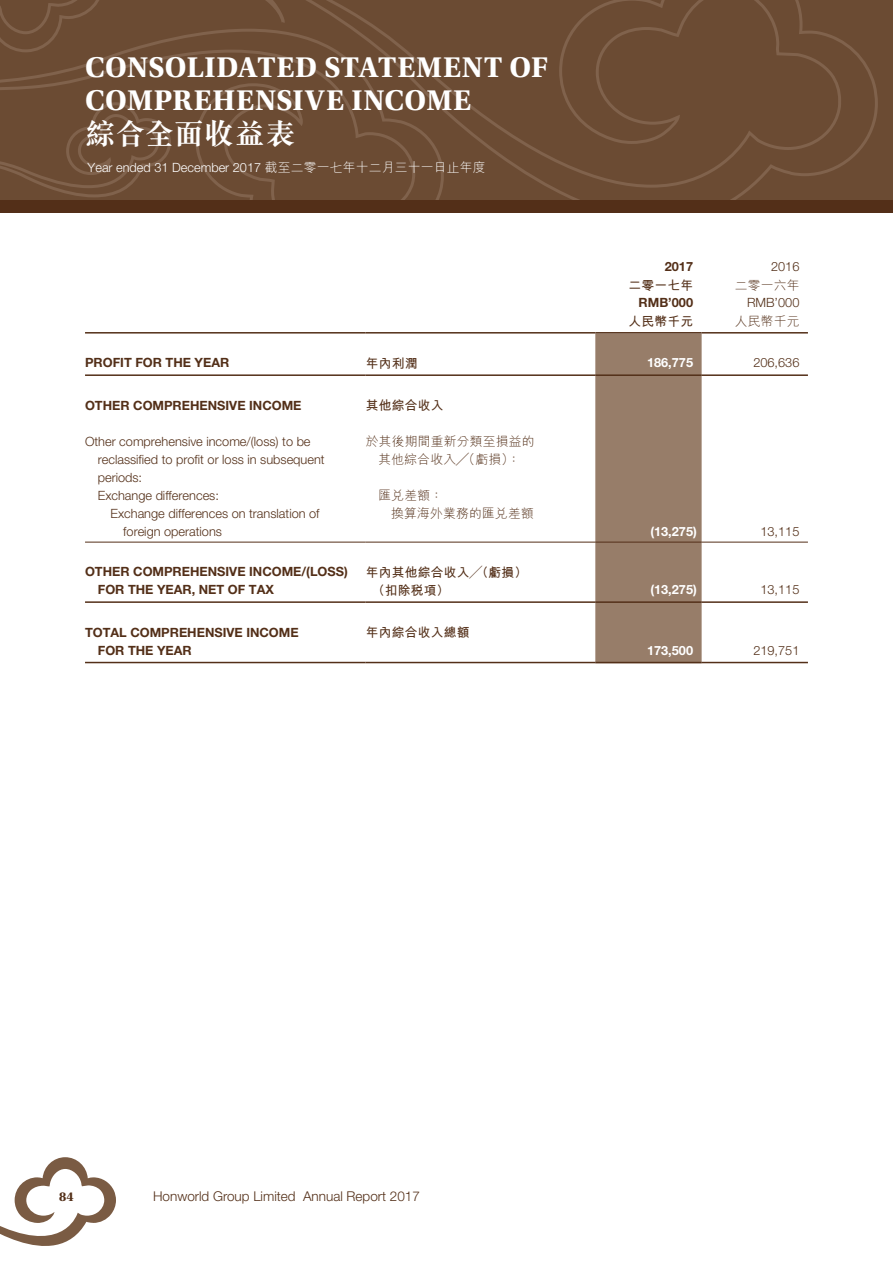
<style>
.page{position:relative;width:893px;height:1263px;background:#fff}
.page>*{position:absolute;margin:0;border:0;box-sizing:border-box;transform-origin:0 0}
.t1{font:700 30px "Utopia Std";letter-spacing:.015em;color:#fff}
.t2{font:500 30px "M Elle HK";letter-spacing:.02em;color:#fff}
.t3{font:700 30px "M Sung HK";letter-spacing:.01em;color:#fff}
.t4{font:300 13.5px "Helvetica Neue LT Std";color:#532f18}
.t5{font:700 13.5px "Utopia Std";color:#532f18}
._50_Table_txt{font:300 12.75px "Helvetica Neue LT Std";color:#532f18}
._50_Table_txt-2{font:700 12.75px "Helvetica Neue LT Std";color:#532f18}
._50_Table_txt-3{font:300 12.75px "M Hei HK";letter-spacing:.02em;color:#532f18}
._50_Table_txt-4{font:700 12.75px "M Hei HK";letter-spacing:.02em;color:#532f18}
.t6{font:300 12.75px "Helvetica Neue LT Std";color:#fff}
._50_Table_txt-5{font:700 12.75px "Helvetica Neue LT Std";color:#fff}
.s1{font-family:"M Hei HK"}
</style>
<div class="page">
<div style="left:285px;top:0;width:593px;height:200px;background:#6b4b33"></div>
<svg style="left:0;top:29px;width:444px;height:171px;background:#6c4c35"></svg>
<svg style="left:0;top:102px;width:171px;height:95px;background:#6d4e36"></svg>
<svg style="left:0;top:0;width:285px;height:52px;background:#6c4d35"></svg>
<svg style="left:0;top:1157px;width:116px;height:89px"></svg>
<hr style="left:892px;top:0;width:1px;height:206px;background:#6b4b33">
<div style="left:0;top:200px;width:893px;height:13px;background:#532f18"></div>
<div style="left:595px;top:334px;width:107px;height:328px;background:#977d69"></div>
<hr style="left:85px;top:332px;width:281px;height:2px;background:#532f18">
<hr style="left:366px;top:332px;width:229px;height:2px;background:#532f18">
<hr style="left:595px;top:332px;width:107px;height:2px;background:#532f18">
<hr style="left:702px;top:332px;width:106px;height:2px;background:#532f18">
<hr style="left:85px;top:374px;width:281px;height:2px;background:#532f18">
<hr style="left:366px;top:374px;width:229px;height:2px;background:#532f18">
<hr style="left:595px;top:374px;width:107px;height:2px;background:#532f18">
<hr style="left:702px;top:374px;width:106px;height:2px;background:#532f18">
<hr style="left:85px;top:542px;width:281px;height:1px;background:#532f18">
<hr style="left:366px;top:542px;width:229px;height:1px;background:#532f18">
<hr style="left:595px;top:542px;width:107px;height:1px;background:#532f18">
<hr style="left:702px;top:542px;width:106px;height:1px;background:#532f18">
<hr style="left:85px;top:601px;width:281px;height:2px;background:#532f18">
<hr style="left:366px;top:601px;width:229px;height:2px;background:#532f18">
<hr style="left:595px;top:601px;width:107px;height:2px;background:#532f18">
<hr style="left:702px;top:601px;width:106px;height:2px;background:#532f18">
<hr style="left:85px;top:662px;width:281px;height:1px;background:#532f18">
<hr style="left:366px;top:662px;width:229px;height:1px;background:#532f18">
<hr style="left:595px;top:662px;width:107px;height:1px;background:#532f18">
<hr style="left:702px;top:662px;width:106px;height:1px;background:#532f18">
<p class="t1" style="left:85px;top:50px;width:464px">CONSOLIDATED STATEMENT OF</p>
<p class="t1" style="left:85px;top:83px;width:388px">COMPREHENSIVE INCOME</p>
<p class="t3" style="left:85px;top:118px;width:212px">綜合全面收益表</p>
<p class="t6" style="left:88px;top:160px;width:400px">Year ended 31 December 2017 <span class="s1">截至二零一七年十二月三十一日止年度</span></p>
<p class="t2" style="left:85px;top:129px;width:368px">中期簡明綜合財務報表附註</p>
<p class="_50_Table_txt-2" style="left:665px;top:259px;width:30px">2017</p>
<p class="_50_Table_txt" style="left:771px;top:259px;width:30px">2016</p>
<p class="_50_Table_txt-4" style="left:628px;top:276px;width:66px">二零一七年</p>
<p class="_50_Table_txt-3" style="left:735px;top:278px;width:66px">二零一六年</p>
<p class="_50_Table_txt-2" style="left:639px;top:295px;width:56px">RMB’000</p>
<p class="_50_Table_txt" style="left:747px;top:295px;width:54px">RMB’000</p>
<p class="_50_Table_txt-4" style="left:628px;top:312px;width:66px">人民幣千元</p>
<p class="_50_Table_txt-3" style="left:735px;top:314px;width:66px">人民幣千元</p>
<p class="_50_Table_txt-2" style="left:85px;top:355px;width:146px">PROFIT FOR THE YEAR</p>
<p class="_50_Table_txt-4" style="left:366px;top:354px;width:53px">年內利潤</p>
<p class="_50_Table_txt-5" style="left:647px;top:355px;width:48px">186,775</p>
<p class="_50_Table_txt" style="left:753px;top:355px;width:48px">206,636</p>
<p class="_50_Table_txt-2" style="left:85px;top:397px;width:218px">OTHER COMPREHENSIVE INCOME</p>
<p class="_50_Table_txt-4" style="left:366px;top:396px;width:79px">其他綜合收入</p>
<p class="_50_Table_txt" style="left:85px;top:433px;width:227px">Other comprehensive income/(loss) to be</p>
<p class="_50_Table_txt" style="left:98px;top:451px;width:228px">reclassified to profit or loss in subsequent</p>
<p class="_50_Table_txt" style="left:98px;top:469px;width:46px">periods:</p>
<p class="_50_Table_txt-3" style="left:366px;top:435px;width:170px">於其後期間重新分類至損益的</p>
<p class="_50_Table_txt-3" style="left:378px;top:453px;width:143px">其他綜合收入╱（虧損）：</p>
<p class="_50_Table_txt" style="left:98px;top:487px;width:123px">Exchange differences:</p>
<p class="_50_Table_txt-3" style="left:378px;top:489px;width:66px">匯兌差額：</p>
<p class="_50_Table_txt" style="left:111px;top:505px;width:211px">Exchange differences on translation of</p>
<p class="_50_Table_txt" style="left:123px;top:523px;width:100px">foreign operations</p>
<p class="_50_Table_txt-3" style="left:391px;top:507px;width:144px">換算海外業務的匯兌差額</p>
<p class="_50_Table_txt-5" style="left:650px;top:523px;width:48px">(13,275)</p>
<p class="_50_Table_txt" style="left:760px;top:523px;width:40px">13,115</p>
<p class="_50_Table_txt-2" style="left:85px;top:564px;width:264px">OTHER COMPREHENSIVE INCOME/(LOSS)</p>
<p class="_50_Table_txt-2" style="left:98px;top:582px;width:178px">FOR THE YEAR, NET OF TAX</p>
<p class="_50_Table_txt-2" style="left:85px;top:624px;width:215px">TOTAL COMPREHENSIVE INCOME</p>
<p class="_50_Table_txt-2" style="left:98px;top:642px;width:95px">FOR THE YEAR</p>
<p class="_50_Table_txt-4" style="left:366px;top:563px;width:163px">年內其他綜合收入╱（虧損）</p>
<p class="_50_Table_txt-4" style="left:372px;top:581px;width:79px">（扣除稅項）</p>
<p class="_50_Table_txt-5" style="left:650px;top:582px;width:48px">(13,275)</p>
<p class="_50_Table_txt" style="left:760px;top:582px;width:40px">13,115</p>
<p class="_50_Table_txt-4" style="left:366px;top:623px;width:105px">年內綜合收入總額</p>
<p class="_50_Table_txt-5" style="left:647px;top:642px;width:48px">173,500</p>
<p class="_50_Table_txt" style="left:753px;top:642px;width:48px">219,751</p>
<p class="t5" style="left:59px;top:1188px;width:16px">84</p>
<p class="t4" style="left:153px;top:1187px;width:268px">Honworld Group Limited Annual Report 2017</p>
</div>
